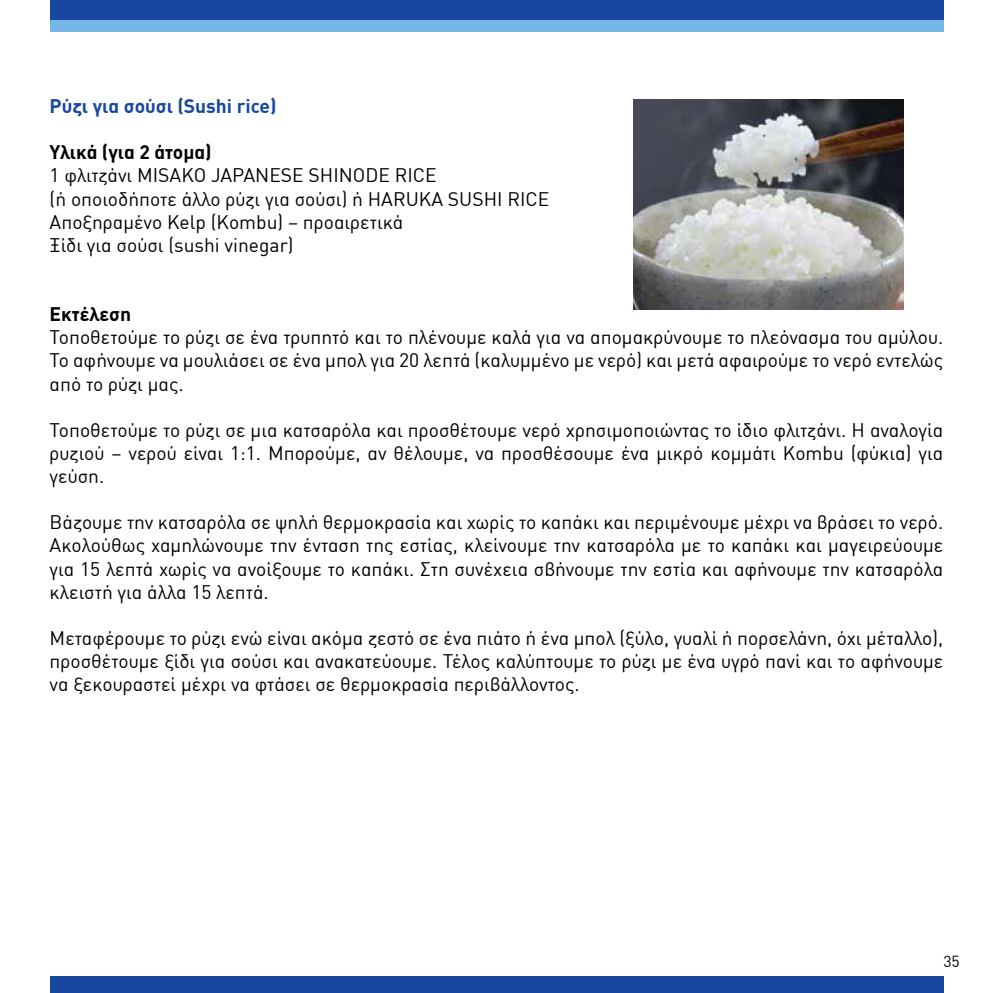
<style>
.page{position:relative;width:993px;height:993px;background:#fff}
.page>*{position:absolute;margin:0;border:0;box-sizing:border-box;transform-origin:0 0}
.t1{font:19.25px/23.1px "DIN Greek";color:#000;text-align:justify}
.t2{font:700 19.25px "DIN Greek";color:#000}
.t3{font:700 19.25px "DIN Greek";color:#17479e}
.t4{font:15.75px "DIN Greek";color:#000}
</style>
<div class="page">
<img style="left:633px;top:99px;width:270px;height:210px">
<div style="left:50px;top:975px;width:893px;height:17px;background:#17479e"></div>
<div style="left:50px;top:0;width:893px;height:31px;background:#75b6e4"></div>
<div style="left:50px;top:0;width:893px;height:19px;background:#17479e"></div>
<p class="t3" style="left:50px;top:95px;width:228px">Ρύζι για σούσι (Sushi rice)</p>
<p class="t2" style="left:50px;top:141px;width:163px">Υλικά (για 2 άτομα)</p>
<p class="t1" style="left:50px;top:164px;width:501px;text-align:left">1 φλιτζάνι MISAKO JAPANESE SHINODE RICE<br>(ή οποιοδήποτε άλλο ρύζι για σούσι) ή HARUKA SUSHI RICE Αποξηραμένο Kelp (Kombu) – προαιρετικά<br>Ξίδι για σούσι (sushi vinegar)</p>
<p class="t2" style="left:50px;top:303px;width:83px">Εκτέλεση</p>
<p class="t1" style="left:50px;top:326px;width:894px">Τοποθετούμε το ρύζι σε ένα τρυπητό και το πλένουμε καλά για να απομακρύνουμε το πλεόνασμα του αμύλου.<br>Το αφήνουμε να μουλιάσει σε ένα μπολ για 20 λεπτά (καλυμμένο με νερό) και μετά αφαιρούμε το νερό εντελώς από το ρύζι μας.</p>
<p class="t1" style="left:50px;top:418px;width:894px">Τοποθετούμε το ρύζι σε μια κατσαρόλα και προσθέτουμε νερό χρησιμοποιώντας το ίδιο φλιτζάνι. Η αναλογία ρυζιού – νερού είναι 1:1. Μπορούμε, αν θέλουμε, να προσθέσουμε ένα μικρό κομμάτι Kombu (φύκια) για γεύση.</p>
<p class="t1" style="left:50px;top:510px;width:894px">Βάζουμε την κατσαρόλα σε ψηλή θερμοκρασία και χωρίς το καπάκι και περιμένουμε μέχρι να βράσει το νερό.<br>Ακολούθως χαμηλώνουμε την ένταση της εστίας, κλείνουμε την κατσαρόλα με το καπάκι και μαγειρεύουμε για 15 λεπτά χωρίς να ανοίξουμε το καπάκι. Στη συνέχεια σβήνουμε την εστία και αφήνουμε την κατσαρόλα κλειστή για άλλα 15 λεπτά.</p>
<p class="t1" style="left:50px;top:626px;width:894px">Μεταφέρουμε το ρύζι ενώ είναι ακόμα ζεστό σε ένα πιάτο ή ένα μπολ (ξύλο, γυαλί ή πορσελάνη, όχι μέταλλο), προσθέτουμε ξίδι για σούσι και ανακατεύουμε. Τέλος καλύπτουμε το ρύζι με ένα υγρό πανί και το αφήνουμε να ξεκουραστεί μέχρι να φτάσει σε θερμοκρασία περιβάλλοντος.</p>
<p class="t4" style="left:943px;top:951px;width:18px">35</p>
</div>
